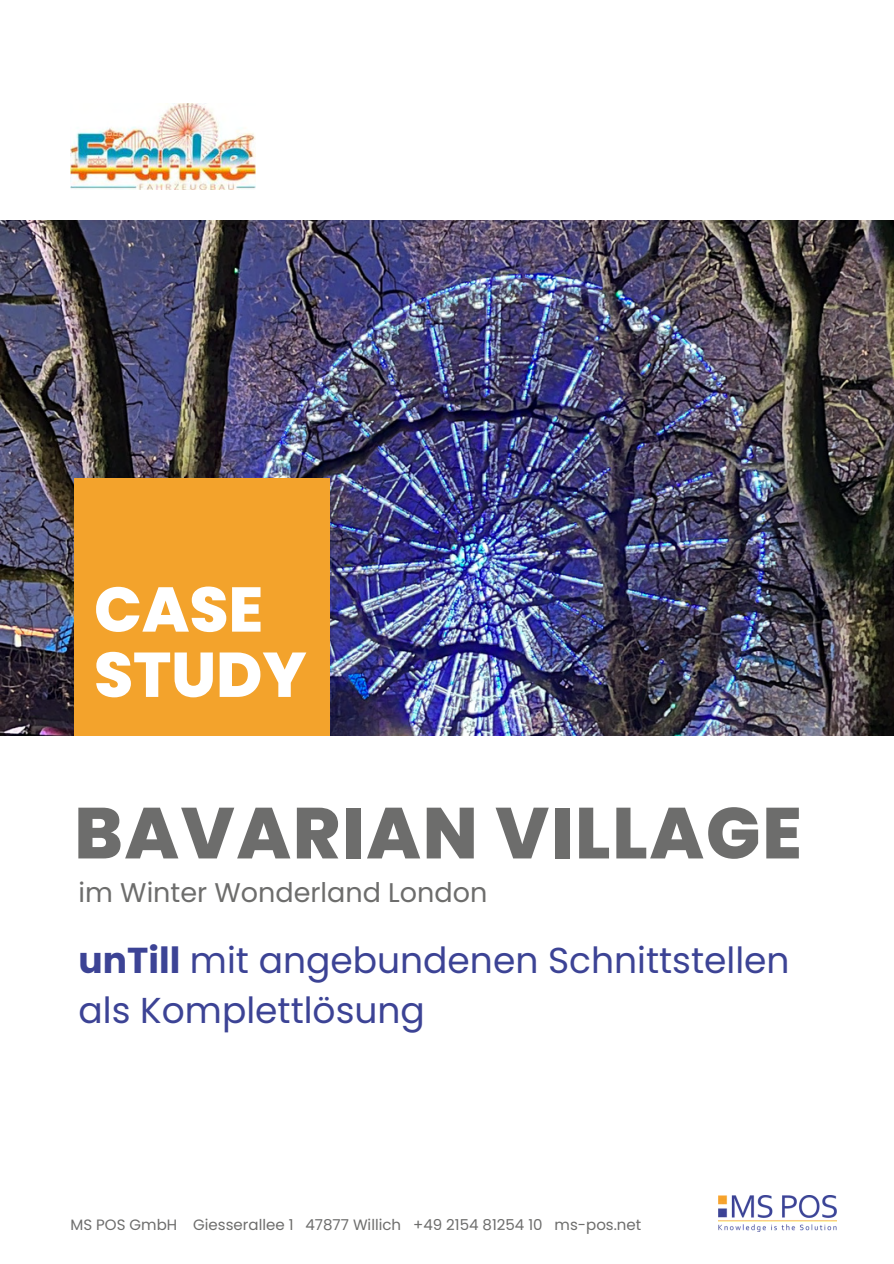
<style>
.page{position:relative;width:894px;height:1264px;background:#fff}
.page>*{position:absolute;margin:0;border:0;box-sizing:border-box;transform-origin:0 0}
.t1{font:800 72px "Poppins";letter-spacing:.025em;color:#6d6d6c}
.t2{font:800 63px/65.2px "Poppins";color:#fff}
.t3{font:36px/49.5px "Poppins";color:#3c4395}
.t4{font:27px "Poppins";color:#6d6d6c}
.t5{font:15px "Poppins";color:#6d6d6c}
.s1{font-weight:700}
</style>
<div class="page">
<img style="left:0;top:220px;width:893px;height:515px">
<div style="left:74px;top:478px;width:255px;height:257px;background:#f3a32c"></div>
<img style="left:718px;top:1195px;width:117px;height:36px">
<img style="left:70px;top:104px;width:185px;height:85px">
<h4 class="t2" style="left:94px;top:577px;width:214px">CASE<br>STUDY</h4>
<h1 class="t1" style="left:74px;top:782px;width:728px">BAVARIAN VILLAGE</h1>
<p class="t4" style="left:79px;top:873px;width:410px">im Winter Wonderland London</p>
<h3 class="t3" style="left:79px;top:936px;width:712px"><span class="s1">unTill</span> mit angebundenen Schnittstellen als Komplettlösung</h3>
<p class="t5" style="left:70px;top:1213px;width:572px">MS POS GmbH Giesserallee 1 47877 Willich +49 2154 81254 10 ms-pos.net</p>
</div>
